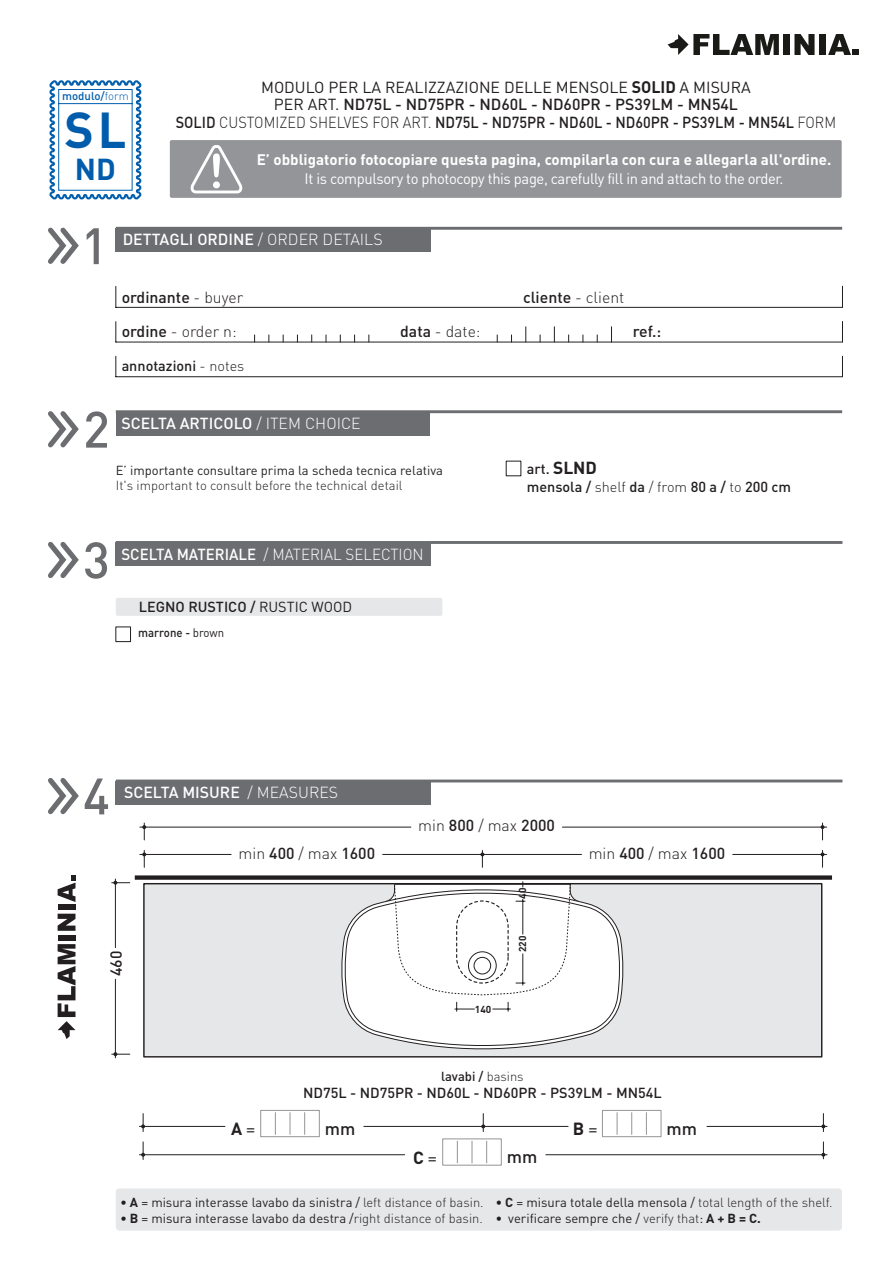
<style>
.page{position:relative;width:893px;height:1263px;background:#fff}
.page>*{position:absolute;margin:0;border:0;box-sizing:border-box;transform-origin:0 0}
.t1{font:500 50.4px "DIN";color:#6c6d70}
.t2{font:700 49.8px "DIN";color:#015dab}
.t3{font:700 29.85px "DIN";color:#015dab}
.t4{font:700 17.4px "DIN";color:#231f20}
.t5{font:500 17.4px "DIN";color:#231f20}
.t6{font:500 15.9px/17.2px "DIN";color:#231f20;text-align:center}
.t7{font:500 15.9px "DIN";color:#fff}
.t8{font:300 15.9px "DIN";color:#231f20}
.t9{font:300 15.9px "DIN";color:#fff;scale:.95 1}
.t10{font:700 15.15px "DIN";color:#fff}
.t11{font:15.15px "DIN";letter-spacing:-.025em;color:#fff}
.t12{font:500 14.4px/17.9px "DIN";color:#231f20}
.t13{font:12.9px "DIN";color:#231f20}
.t14{font:300 12.9px "DIN";color:#231f20}
.t15{font:500 12.9px "DIN";color:#231f20}
.t16{font:500 12.3px "DIN";color:#231f20;scale:.93 1}
.t17{font:500 11.4px "DIN";color:#015dab}
.t18{font:700 10.05px "DIN";color:#231f20}
.s1{font-weight:400}
.s2{font-weight:700;font-size:16.5px}
.s3{font-weight:300}
.s4{font-weight:500}
.s5{font-weight:700;font-size:17.25px}
.s6{font-weight:700}
</style>
<div class="page">
<svg style="left:668px;top:34px;width:111px;height:21px"></svg>
<div style="left:783px;top:34px;width:7px;height:21px;background:#1a1a17"></div>
<svg style="left:794px;top:34px;width:20px;height:21px"></svg>
<div style="left:819px;top:34px;width:7px;height:21px;background:#1a1a17"></div>
<svg style="left:828px;top:34px;width:31px;height:21px"></svg>
<svg style="left:49px;top:80px;width:93px;height:120px"></svg>
<div style="left:170px;top:140px;width:672px;height:58px;background:#939598;border-radius:2px"></div>
<svg style="left:190px;top:145px;width:53px;height:49px"></svg>
<svg style="left:48px;top:227px;width:31px;height:37px"></svg>
<hr style="left:116px;top:227px;width:726px;height:3px;background:#6c6d70">
<div style="left:116px;top:228px;width:315px;height:24px;background:#6c6d70"></div>
<hr style="left:116px;top:307px;width:726px;height:1px;background:#231f20">
<svg style="left:115px;top:286px;width:1px;height:21px"></svg>
<hr style="left:116px;top:342px;width:726px;height:1px;background:#231f20">
<svg style="left:115px;top:322px;width:1px;height:20px"></svg>
<hr style="left:116px;top:376px;width:726px;height:1px;background:#231f20">
<svg style="left:115px;top:356px;width:1px;height:21px"></svg>
<svg style="left:842px;top:286px;width:1px;height:21px"></svg>
<svg style="left:842px;top:356px;width:1px;height:21px"></svg>
<svg style="left:525px;top:327px;width:1px;height:15px"></svg>
<svg style="left:554px;top:327px;width:1px;height:15px"></svg>
<svg style="left:842px;top:321px;width:1px;height:21px"></svg>
<svg style="left:611px;top:327px;width:1px;height:15px"></svg>
<hr style="left:115px;top:879px;width:1px;height:68px;background:#231f20">
<hr style="left:115px;top:979px;width:1px;height:79px;background:#231f20">
<svg style="left:112px;top:881px;width:18px;height:4px"></svg>
<svg style="left:112px;top:1052px;width:18px;height:4px"></svg>
<div style="left:116px;top:1188px;width:726px;height:42px;background:#e6e7e9"></div>
<svg style="left:48px;top:778px;width:31px;height:37px"></svg>
<hr style="left:116px;top:779px;width:726px;height:3px;background:#6c6d70">
<div style="left:116px;top:781px;width:315px;height:24px;background:#6c6d70"></div>
<div style="left:135px;top:875px;width:697px;height:5px;background:#231f20"></div>
<hr style="left:707px;top:1126px;width:120px;height:1px;background:#231f20">
<svg style="left:821px;top:1113px;width:4px;height:18px"></svg>
<hr style="left:139px;top:1154px;width:266px;height:1px;background:#231f20">
<hr style="left:546px;top:1154px;width:281px;height:1px;background:#231f20">
<svg style="left:821px;top:1142px;width:4px;height:17px"></svg>
<hr style="left:139px;top:1126px;width:86px;height:1px;background:#231f20">
<svg style="left:141px;top:1113px;width:4px;height:18px"></svg>
<svg style="left:141px;top:1142px;width:4px;height:17px"></svg>
<hr style="left:383px;top:854px;width:198px;height:1px;background:#231f20">
<hr style="left:140px;top:854px;width:91px;height:1px;background:#231f20">
<svg style="left:142px;top:850px;width:4px;height:17px"></svg>
<hr style="left:733px;top:854px;width:94px;height:1px;background:#231f20">
<svg style="left:820px;top:850px;width:4px;height:17px"></svg>
<svg style="left:480px;top:850px;width:4px;height:17px"></svg>
<hr style="left:562px;top:827px;width:265px;height:1px;background:#231f20">
<hr style="left:140px;top:827px;width:271px;height:1px;background:#231f20">
<svg style="left:142px;top:823px;width:4px;height:17px"></svg>
<svg style="left:820px;top:823px;width:4px;height:17px"></svg>
<div style="left:260px;top:1110px;width:60px;height:27px;border:1px solid #939598"></div>
<svg style="left:275px;top:1110px;width:387px;height:56px"></svg>
<div style="left:143px;top:883px;width:679px;height:174px;background:#e6e7e9;border:1px solid #231f20"></div>
<svg style="left:343px;top:901px;width:278px;height:149px"></svg>
<svg style="left:455px;top:1002px;width:19px;height:9px"></svg>
<svg style="left:493px;top:1002px;width:17px;height:9px"></svg>
<svg style="left:385px;top:882px;width:195px;height:113px;background:#f2f2f2"></svg>
<svg style="left:48px;top:542px;width:31px;height:37px"></svg>
<hr style="left:116px;top:541px;width:726px;height:3px;background:#6c6d70">
<div style="left:116px;top:542px;width:315px;height:24px;background:#6c6d70"></div>
<div style="left:116px;top:598px;width:326px;height:18px;background:#e6e7e9"></div>
<div style="left:115px;top:626px;width:16px;height:16px;border:1px solid #231f20"></div>
<div style="left:116px;top:412px;width:313px;height:24px;background:#6c6d70"></div>
<svg style="left:48px;top:411px;width:31px;height:37px"></svg>
<hr style="left:116px;top:410px;width:726px;height:3px;background:#6c6d70">
<svg style="left:58px;top:944px;width:17px;height:95px"></svg>
<div style="left:58px;top:935px;width:17px;height:5px;background:#231f20"></div>
<svg style="left:58px;top:914px;width:17px;height:17px"></svg>
<div style="left:58px;top:904px;width:17px;height:6px;background:#231f20"></div>
<svg style="left:58px;top:876px;width:17px;height:26px"></svg>
<p class="t6" style="left:176px;top:78px;width:662px"><span class="s1">MODULO PER LA REALIZZAZIONE DELLE MENSOLE</span> <span class="s2">SOLID</span> <span class="s1">A MISURA<br>PER ART.</span> ND75L - ND75PR - ND60L - ND60PR - PS39LM - MN54L<br>SOLID <span class="s3">CUSTOMIZED SHELVES FOR ART.</span> ND75L - ND75PR - ND60L - ND60PR - PS39LM - MN54L <span class="s3">FORM</span></p>
<p class="t17" style="left:62px;top:88px;width:68px">modulo/<span class="s3">form</span></p>
<h2 class="t2" style="left:64px;top:98px;width:64px">SL</h2>
<h3 class="t3" style="left:75px;top:150px;width:42px">ND</h3>
<p class="t10" style="left:257px;top:149px;width:576px">E’ obbligatorio fotocopiare questa pagina, compilarla con cura e allegarla all'ordine.</p>
<p class="t11" style="left:304px;top:169px;width:481px">It is compulsory to photocopy this page, carefully fill in and attach to the order.</p>
<h1 class="t1" style="left:81px;top:214px;width:28px">1</h1>
<p class="t7" style="left:123px;top:229px;width:261px">DETTAGLI ORDINE <span class="s3">/ ORDER DETAILS</span></p>
<p class="t6" style="left:122px;top:288px;width:123px">ordinante <span class="s3">- buyer</span></p>
<p class="t6" style="left:523px;top:288px;width:103px">cliente <span class="s3">- client</span></p>
<p class="t8" style="left:400px;top:322px;width:82px"><span class="s4">data</span> - date:</p>
<p class="t6" style="left:633px;top:322px;width:30px">ref.:</p>
<p class="t8" style="left:122px;top:322px;width:117px"><span class="s4">ordine</span> - order n:</p>
<p class="t12" style="left:122px;top:356px;width:124px">annotazioni <span class="s3">- notes</span></p>
<h1 class="t1" style="left:83px;top:397px;width:28px">2</h1>
<p class="t7" style="left:121px;top:413px;width:241px">SCELTA ARTICOLO <span class="s3">/ ITEM CHOICE</span></p>
<p class="t13" style="left:116px;top:462px;width:329px">E’ importante consultare prima la scheda tecnica relativa</p>
<p class="t14" style="left:116px;top:478px;width:288px">It's important to consult before the technical detail</p>
<h1 class="t1" style="left:83px;top:528px;width:28px">3</h1>
<p class="t9" style="left:121px;top:544px;width:320px"><span class="s4">SCELTA MATERIALE</span> / MATERIAL SELECTION</p>
<p class="t12" style="left:139px;top:598px;width:215px">LEGNO RUSTICO / <span class="s1">RUSTIC WOOD</span></p>
<p class="t16" style="left:138px;top:625px;width:94px">marrone - <span class="s1">brown</span></p>
<p class="t12" style="left:527px;top:460px;width:266px">art. <span class="s5">SLND<br></span>mensola / <span class="s3">shelf</span> da <span class="s3">/ from</span> 80 a / <span class="s3">to</span> 200 cm</p>
<h1 class="t1" style="left:83px;top:764px;width:28px">4</h1>
<p class="t7" style="left:124px;top:782px;width:216px">SCELTA MISURE <span class="s3">/ MEASURES</span></p>
<p class="t8" style="left:239px;top:843px;width:138px">min <span class="s4">400</span> / max <span class="s4">1600</span></p>
<p class="t8" style="left:589px;top:843px;width:138px">min <span class="s4">400</span> / max <span class="s4">1600</span></p>
<p class="t8" style="left:418px;top:816px;width:138px">min <span class="s4">800</span> / max <span class="s4">2000</span></p>
<p class="t6" style="left:107px;top:976px;width:27px;rotate:-90deg">460</p>
<p class="t18" style="left:516px;top:898px;width:12px;rotate:-90deg">40</p>
<p class="t18" style="left:475px;top:1002px;width:18px">140</p>
<p class="t18" style="left:516px;top:952px;width:18px;rotate:-90deg">220</p>
<p class="t15" style="left:441px;top:1068px;width:84px">lavabi / <span class="s3">basins</span></p>
<p class="t12" style="left:303px;top:1084px;width:360px">ND75L - ND75PR - ND60L - ND60PR - PS39LM - MN54L</p>
<h3 class="t4" style="left:231px;top:1117px;width:26px">A <span class="s1">=</span></h3>
<h3 class="t5" style="left:325px;top:1117px;width:32px">mm</h3>
<h3 class="t4" style="left:573px;top:1117px;width:26px">B <span class="s1">=</span></h3>
<h3 class="t5" style="left:667px;top:1117px;width:32px">mm</h3>
<h3 class="t4" style="left:413px;top:1146px;width:25px">C <span class="s1">=</span></h3>
<h3 class="t5" style="left:507px;top:1146px;width:32px">mm</h3>
<p class="t13" style="left:121px;top:1194px;width:365px"><span class="s6">• A</span> = misura interasse lavabo da sinistra / <span class="s3">left distance of basin.</span></p>
<p class="t13" style="left:121px;top:1210px;width:364px"><span class="s6">• B</span> = misura interasse lavabo da destra /<span class="s3">right distance of basin.</span></p>
<p class="t13" style="left:496px;top:1194px;width:338px"><span class="s6">• C</span> = misura totale della mensola / <span class="s3">total length of the shelf.</span></p>
<p class="t13" style="left:496px;top:1210px;width:267px"><span class="s6">•</span> verificare sempre che / <span class="s3">verify that</span>: <span class="s6">A + B = C.</span></p>
</div>
